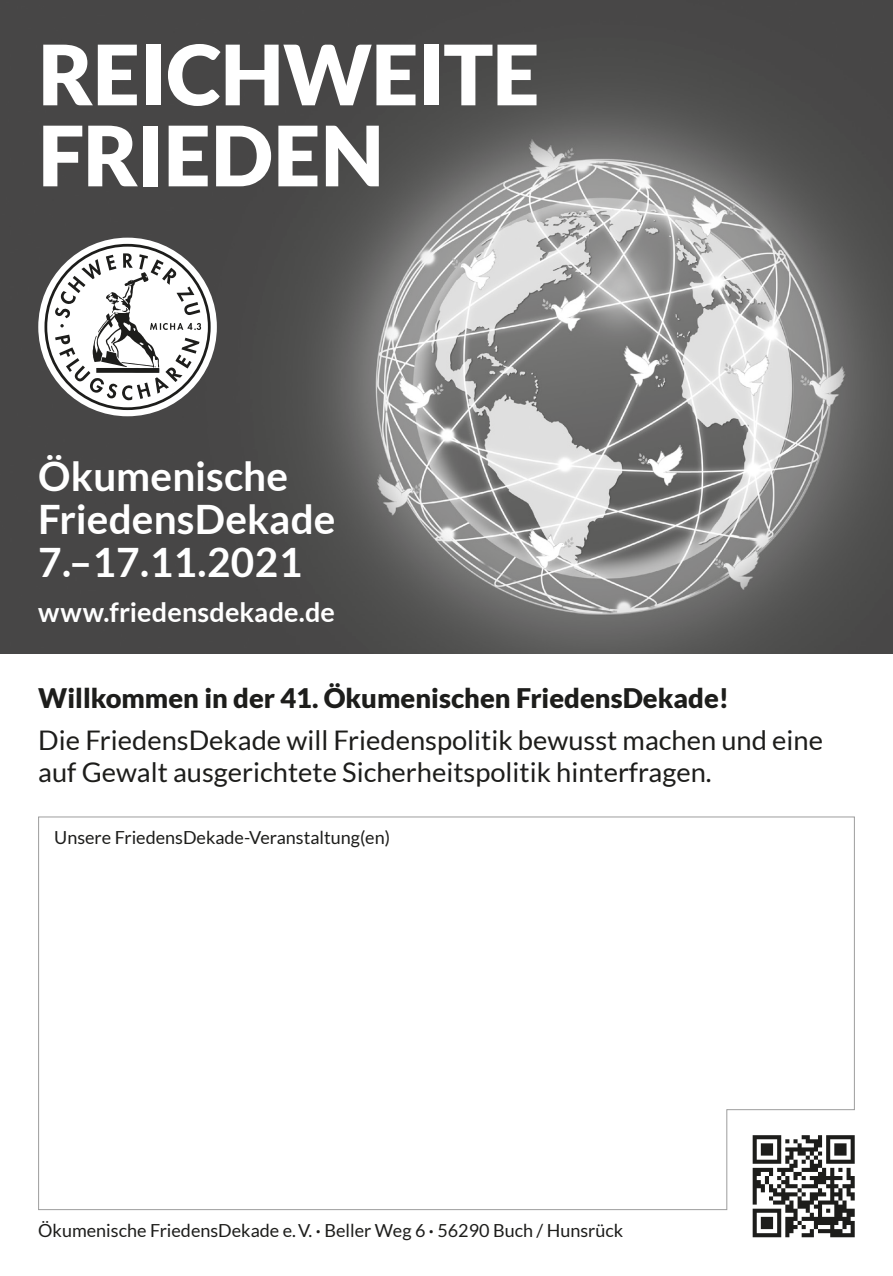
<style>
.page{position:relative;width:893px;height:1276px;background:#fff}
.page>*{position:absolute;margin:0;border:0;box-sizing:border-box;transform-origin:0 0}
.t1{font:900 83.25px/81px "Lato";letter-spacing:-.005em;color:#fff}
.t2{font:700 40.5px/42.8px "Lato";letter-spacing:.005em;color:#fff}
.t3{font:27px/32.4px "Lato";color:#1d1d1b}
.t4{font:900 27px "Lato";color:#1d1d1b}
.t5{font:700 27px "Lato";letter-spacing:.005em;color:#fff}
.t6{font:18px "Lato";color:#1d1d1b}
.s1{font-family:"Pluto Sans Cond";font-weight:700}
</style>
<div class="page">
<img style="left:0;top:0;width:893px;height:654px">
<svg style="left:753px;top:1210px;width:102px;height:27px"></svg>
<svg style="left:38px;top:816px;width:817px;height:394px"></svg>
<div style="left:38px;top:238px;width:179px;height:178px;background:#fff;border-radius:50%"></div>
<svg style="left:44px;top:244px;width:167px;height:166px"></svg>
<h1 class="t1" style="left:38px;top:33px;width:503px">REICHWEITE<br>FRIEDEN</h1>
<h2 class="t2" style="left:38px;top:454px;width:299px">Ökumenische<br>FriedensDekade<br>7.–17.11.2021</h2>
<p class="t5" style="left:38px;top:597px;width:298px">www.friedensdekade.de</p>
<p class="t4" style="left:38px;top:682px;width:692px">Willkommen in der 41. Ökumenischen FriedensDekade!</p>
<p class="t3" style="left:38px;top:724px;width:786px">Die FriedensDekade will Friedenspolitik bewusst machen und eine auf Gewalt ausgerichtete Sicherheitspolitik hinterfragen.</p>
<p class="t6" style="left:54px;top:827px;width:337px">Unsere FriedensDekade-Veranstaltung(en)</p>
<p class="t6" style="left:38px;top:1220px;width:586px">Ökumenische FriedensDekade e.V. <span class="s1">·</span> Beller Weg 6 <span class="s1">·</span> 56290 Buch / Hunsrück</p>
</div>
